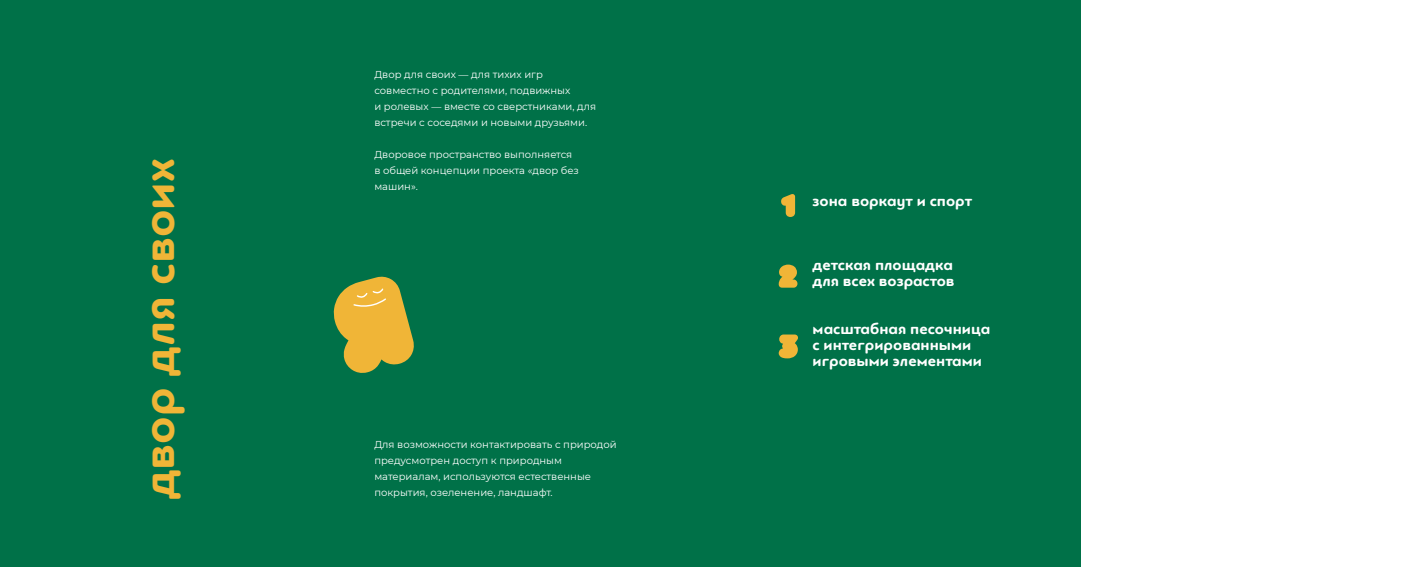
<style>
.page{position:relative;width:1418px;height:567px;background:#fff}
.page>*{position:absolute;margin:0;border:0;box-sizing:border-box;transform-origin:0 0}
.t1{font:700 48px "PF Bague Round Pro";color:#f0b537}
.t2{font:700 16px/16px "PF Bague Round Pro";color:#fff}
.t3{font:10px/16px "Montserrat";color:#fff}
</style>
<div class="page">
<div style="left:709px;top:0;width:371px;height:567px;background:#007148"></div>
<div style="left:0;top:0;width:709px;height:567px;background:#007148"></div>
<svg style="left:781px;top:194px;width:14px;height:23px"></svg>
<svg style="left:778px;top:265px;width:19px;height:23px"></svg>
<svg style="left:778px;top:334px;width:20px;height:24px"></svg>
<svg style="left:333px;top:276px;width:81px;height:97px"></svg>
<h1 class="t1" style="left:129px;top:499px;width:342px;rotate:-90deg">двор для своих</h1>
<p class="t3" style="left:374px;top:66px;width:223px">Двор для своих — для тихих игр совместно с родителями, подвижных<br>и ролевых — вместе со сверстниками, для встречи с соседями и новыми друзьями.</p>
<p class="t3" style="left:374px;top:146px;width:206px">Дворовое пространство выполняется в общей концепции проекта «двор без машин».</p>
<p class="t3" style="left:374px;top:436px;width:244px">Для возможности контактировать с природой предусмотрен доступ к природным материалам, используются естественные</p>
<p class="t3" style="left:374px;top:484px;width:180px">покрытия, озеленение, ландшафт.</p>
<h2 class="t2" style="left:812px;top:193px;width:161px">зона воркаут и спорт</h2>
<h2 class="t2" style="left:812px;top:257px;width:143px">детская площадка для всех возрастов</h2>
<h2 class="t2" style="left:812px;top:321px;width:179px">масштабная песочница с интегрированными игровыми элементами</h2>
</div>
